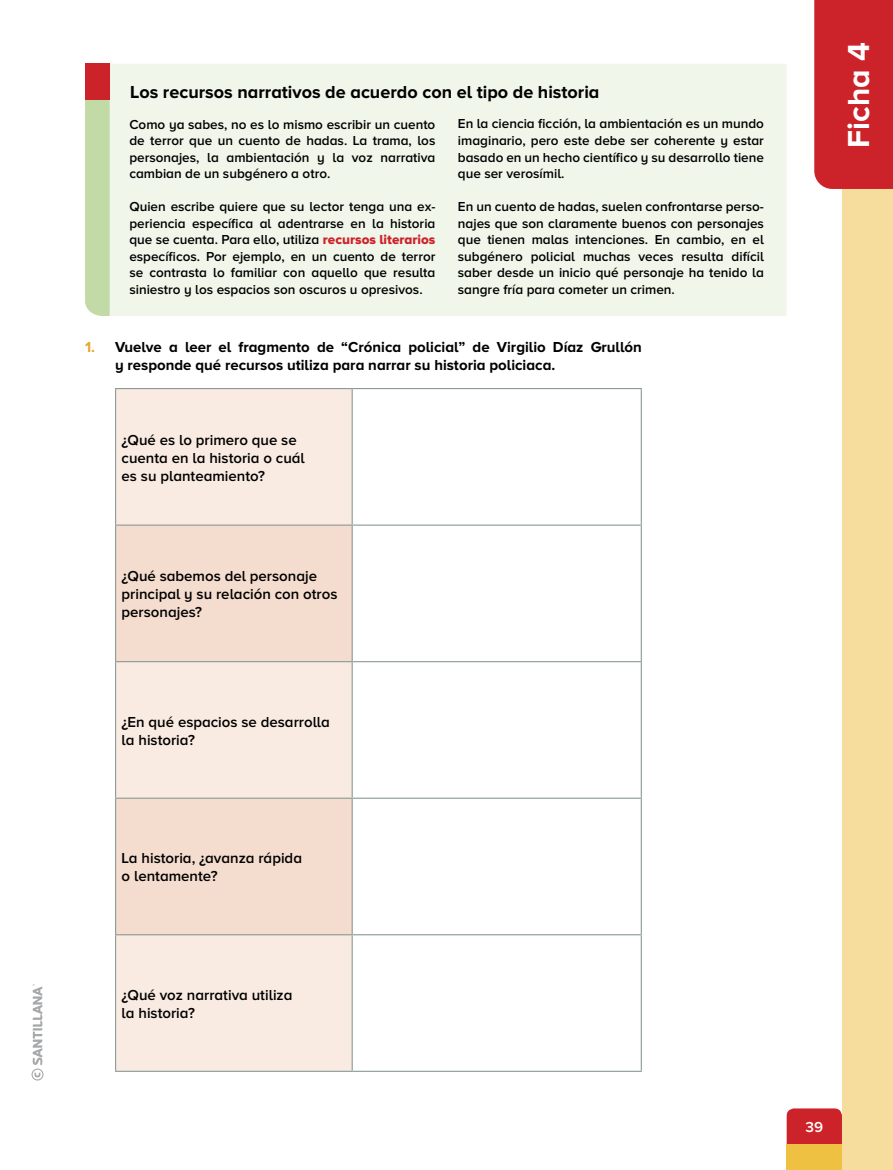
<style>
.page{position:relative;width:893px;height:1170px;background:#fff}
.page>*{position:absolute;margin:0;border:0;box-sizing:border-box;transform-origin:0 0}
.t1{font:700 31.5px "Proxima Nova A";color:#fff}
.t2{font:700 18px "Proxima Nova A";color:#000}
.t3{font:600 15px/18px "Proxima Nova A";color:#000}
.t4{font:700 15px/18px "Proxima Nova A";color:#000}
.t5{font:600 15px "Proxima Nova A";color:#fff}
.t6{font:600 13.5px/16.5px "Proxima Nova A";color:#000;text-align:justify}
.s1{font-family:"Proxima Nova A Extrabld";font-weight:400;color:#cc2229}
.s2{color:#e6a630}
</style>
<div class="page">
<div style="left:842px;top:0;width:51px;height:1169px;background:#f7dd9d"></div>
<div style="left:787px;top:1108px;width:55px;height:36px;background:#cc2229"></div>
<div style="left:787px;top:1144px;width:55px;height:25px;background:#efc143"></div>
<div style="left:814px;top:0;width:79px;height:189px;background:#cc2229"></div>
<div style="left:110px;top:64px;width:677px;height:252px;background:#f0f6ea"></div>
<div style="left:85px;top:100px;width:25px;height:216px;background:#c1daa6"></div>
<div style="left:85px;top:64px;width:25px;height:36px;background:#cc2229"></div>
<div style="left:116px;top:389px;width:236px;height:681px;background:#f9ebe2"></div>
<svg style="left:116px;top:525px;width:236px;height:409px;background:#f4e0d4"></svg>
<hr style="left:352px;top:388px;width:290px;height:1px;background:#8b9a94">
<hr style="left:641px;top:389px;width:1px;height:135px;background:#8b9a94">
<hr style="left:352px;top:524px;width:290px;height:1px;background:#8b9a94">
<hr style="left:641px;top:525px;width:1px;height:136px;background:#8b9a94">
<hr style="left:352px;top:661px;width:290px;height:1px;background:#8b9a94">
<hr style="left:641px;top:662px;width:1px;height:135px;background:#8b9a94">
<hr style="left:352px;top:797px;width:290px;height:1px;background:#8b9a94">
<hr style="left:641px;top:798px;width:1px;height:136px;background:#8b9a94">
<hr style="left:352px;top:934px;width:290px;height:1px;background:#8b9a94">
<hr style="left:641px;top:935px;width:1px;height:135px;background:#8b9a94">
<hr style="left:352px;top:1070px;width:290px;height:1px;background:#8b9a94">
<hr style="left:115px;top:388px;width:237px;height:1px;background:#8b9a94">
<hr style="left:115px;top:389px;width:1px;height:135px;background:#8b9a94">
<hr style="left:352px;top:389px;width:1px;height:135px;background:#8b9a94">
<hr style="left:115px;top:524px;width:237px;height:1px;background:#8b9a94">
<hr style="left:115px;top:525px;width:1px;height:136px;background:#8b9a94">
<hr style="left:352px;top:525px;width:1px;height:136px;background:#8b9a94">
<hr style="left:115px;top:661px;width:237px;height:1px;background:#8b9a94">
<hr style="left:115px;top:662px;width:1px;height:135px;background:#8b9a94">
<hr style="left:352px;top:662px;width:1px;height:135px;background:#8b9a94">
<hr style="left:115px;top:797px;width:237px;height:1px;background:#8b9a94">
<hr style="left:115px;top:798px;width:1px;height:136px;background:#8b9a94">
<hr style="left:352px;top:798px;width:1px;height:136px;background:#8b9a94">
<hr style="left:115px;top:934px;width:237px;height:1px;background:#8b9a94">
<hr style="left:115px;top:935px;width:1px;height:135px;background:#8b9a94">
<hr style="left:352px;top:935px;width:1px;height:135px;background:#8b9a94">
<hr style="left:115px;top:1070px;width:237px;height:1px;background:#8b9a94">
<svg style="left:32px;top:984px;width:12px;height:96px"></svg>
<h2 class="t2" style="left:130px;top:82px;width:471px">Los recursos narrativos de acuerdo con el tipo de historia</h2>
<p class="t6" style="left:129px;top:115px;width:307px">Como ya sabes, no es lo mismo escribir un cuento de terror que un cuento de hadas. La trama, los personajes, la ambientación y la voz narrativa cambian de un subgénero a otro.</p>
<p class="t6" style="left:129px;top:198px;width:308px">Quien escribe quiere que su lector tenga una ex&shy;periencia específica al adentrarse en la historia que se cuenta. Para ello, utiliza <span class="s1">recursos literarios </span>específicos. Por ejemplo, en un cuento de terror se contrasta lo familiar con aquello que resulta siniestro y los espacios son oscuros u opresivos.</p>
<p class="t6" style="left:458px;top:115px;width:308px">En la ciencia ficción, la ambientación es un mundo imaginario, pero este debe ser coherente y estar basado en un hecho científico y su desarrollo tiene que ser verosímil.</p>
<p class="t6" style="left:458px;top:198px;width:308px">En un cuento de hadas, suelen confrontarse perso&shy;najes que son claramente buenos con personajes que tienen malas intenciones. En cambio, en el subgénero policial muchas veces resulta difícil saber desde un inicio qué personaje ha tenido la sangre fría para cometer un crimen.</p>
<p class="t4" style="left:115px;top:338px;width:528px;text-indent:-30px"><span class="s2">1.</span> Vuelve a leer el fragmento de “Crónica policial” de Virgilio Díaz Grullón y responde qué recursos utiliza para narrar su historia policiaca.</p>
<p class="t3" style="left:122px;top:430px;width:185px">¿Qué es lo primero que se cuenta en la historia o cuál es su planteamiento?</p>
<p class="t3" style="left:122px;top:567px;width:217px">¿Qué sabemos del personaje principal y su relación con otros personajes?</p>
<p class="t3" style="left:122px;top:712px;width:210px">¿En qué espacios se desarrolla la historia?</p>
<p class="t3" style="left:122px;top:849px;width:182px">La historia, ¿avanza rápida o lentamente?</p>
<h1 class="t1" style="left:841px;top:148px;width:107px;rotate:-90deg">Ficha 4</h1>
<p class="t3" style="left:122px;top:985px;width:172px">¿Qué voz narrativa utiliza la historia?</p>
<p class="t5" style="left:805px;top:1118px;width:19px">39</p>
</div>
